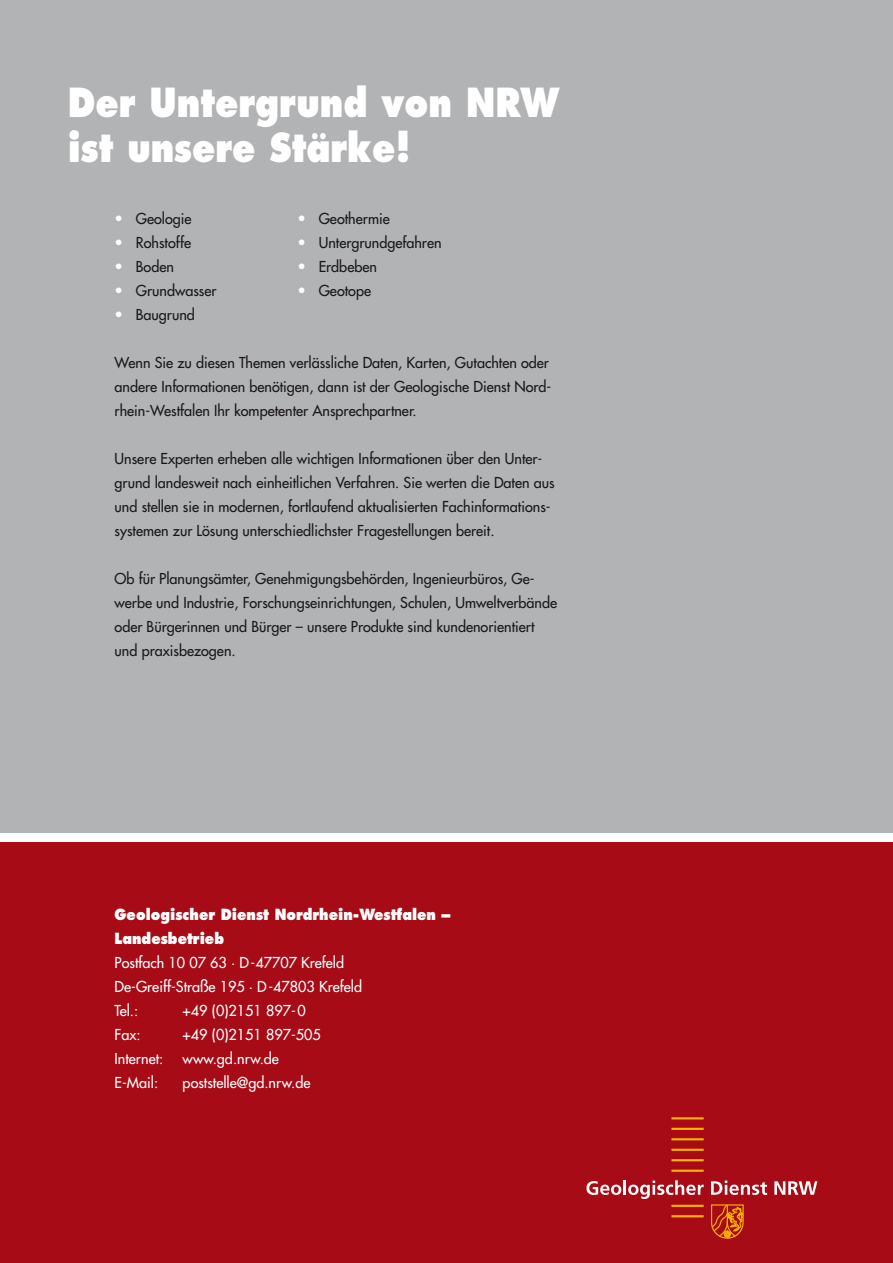
<style>
.page{position:relative;width:893px;height:1263px;background:#fff}
.page>*{position:absolute;margin:0;border:0;box-sizing:border-box;transform-origin:0 0}
.t1{font:800 39px/45px "Futura Std";color:#fff;scale:.86 1}
.t2{font:800 15px/24px "Futura Std";color:#fff;scale:.9 1}
.t3{font:500 14.7px/24px "Futura Std";color:#1a171c}
.t4{font:500 14.7px/24px "Futura Std";color:#fff}
.s1{font-size:15px;color:#fff}
</style>
<div class="page">
<div style="left:0;top:0;width:892px;height:842px;background:#b1b3b4"></div>
<div style="left:0;top:842px;width:892px;height:421px;background:#a60b16"></div>
<svg style="left:587px;top:1181px;width:34px;height:14px"></svg>
<hr style="left:623px;top:1180px;width:3px;height:15px;background:#fff">
<svg style="left:628px;top:1180px;width:76px;height:19px"></svg>
<svg style="left:711px;top:1181px;width:56px;height:14px"></svg>
<svg style="left:774px;top:1181px;width:43px;height:14px"></svg>
<svg style="left:711px;top:1204px;width:33px;height:35px"></svg>
<hr style="left:671px;top:1215px;width:33px;height:2px;background:#f9b200">
<hr style="left:671px;top:1138px;width:33px;height:2px;background:#f9b200">
<hr style="left:671px;top:1149px;width:33px;height:2px;background:#f9b200">
<hr style="left:671px;top:1159px;width:33px;height:2px;background:#f9b200">
<hr style="left:671px;top:1170px;width:33px;height:2px;background:#f9b200">
<hr style="left:671px;top:1128px;width:33px;height:2px;background:#f9b200">
<hr style="left:671px;top:1117px;width:33px;height:2px;background:#f9b200">
<hr style="left:671px;top:1205px;width:33px;height:2px;background:#f9b200">
<div style="left:0;top:833px;width:892px;height:9px;background:#fff"></div>
<h1 class="t1" style="left:68px;top:84px;width:573px">Der Untergrund von NRW ist unsere Stärke!</h1>
<p class="t3" style="left:115px;top:207px;width:78px"><span class="s1">•</span> Geologie</p>
<p class="t3" style="left:115px;top:231px;width:78px"><span class="s1">•</span> Rohstoffe</p>
<p class="t3" style="left:115px;top:255px;width:61px"><span class="s1">•</span> Boden</p>
<p class="t3" style="left:115px;top:279px;width:103px"><span class="s1">•</span> Grundwasser</p>
<p class="t3" style="left:115px;top:303px;width:82px"><span class="s1">•</span> Baugrund</p>
<p class="t3" style="left:115px;top:351px;width:438px">Wenn Sie zu diesen Themen verlässliche Daten, Karten, Gutachten oder andere Informationen benötigen, dann ist der Geologische Dienst Nord&shy;rhein-Westfalen Ihr kompetenter Ansprechpartner.</p>
<p class="t3" style="left:115px;top:447px;width:442px">Unsere Experten erheben alle wichtigen Informationen über den Unter&shy;grund landesweit nach einheitlichen Verfahren. Sie werten die Daten aus und stellen sie in modernen, fortlaufend aktualisierten Fachinformations&shy;systemen zur Lösung unterschiedlichster Fragestellungen bereit.</p>
<p class="t3" style="left:115px;top:567px;width:444px">Ob für Planungsämter, Genehmigungsbehörden, Ingenieurbüros, Ge&shy;werbe und Industrie, Forschungseinrichtungen, Schulen, Umweltverbände oder Bürgerinnen und Bürger – unsere Produkte sind kundenorientiert und praxisbezogen.</p>
<p class="t3" style="left:297px;top:207px;width:94px"><span class="s1">•</span> Geothermie</p>
<p class="t3" style="left:297px;top:231px;width:146px"><span class="s1">•</span> Untergrundgefahren</p>
<p class="t3" style="left:297px;top:255px;width:81px"><span class="s1">•</span> Erdbeben</p>
<p class="t3" style="left:297px;top:279px;width:75px"><span class="s1">•</span> Geotope</p>
<p class="t2" style="left:115px;top:904px;width:375px">Geologischer Dienst Nordrhein-Westfalen –<br>Landesbetrieb</p>
<p class="t4" style="left:115px;top:952px;width:249px">Postfach 10 07 63 · D-47707 Krefeld<br>De-Greiff-Straße 195 · D-47803 Krefeld<br>Tel.:</p>
<p class="t4" style="left:183px;top:1000px;width:125px">+49 (0)2151 897-0</p>
<p class="t4" style="left:115px;top:1024px;width:28px">Fax:</p>
<p class="t4" style="left:183px;top:1024px;width:140px">+49 (0)2151 897-505</p>
<p class="t4" style="left:115px;top:1048px;width:50px">Internet:</p>
<p class="t4" style="left:183px;top:1048px;width:98px">www.gd.nrw.de</p>
<p class="t4" style="left:115px;top:1072px;width:45px">E-Mail:</p>
<p class="t4" style="left:183px;top:1072px;width:129px">poststelle@gd.nrw.de</p>
</div>
